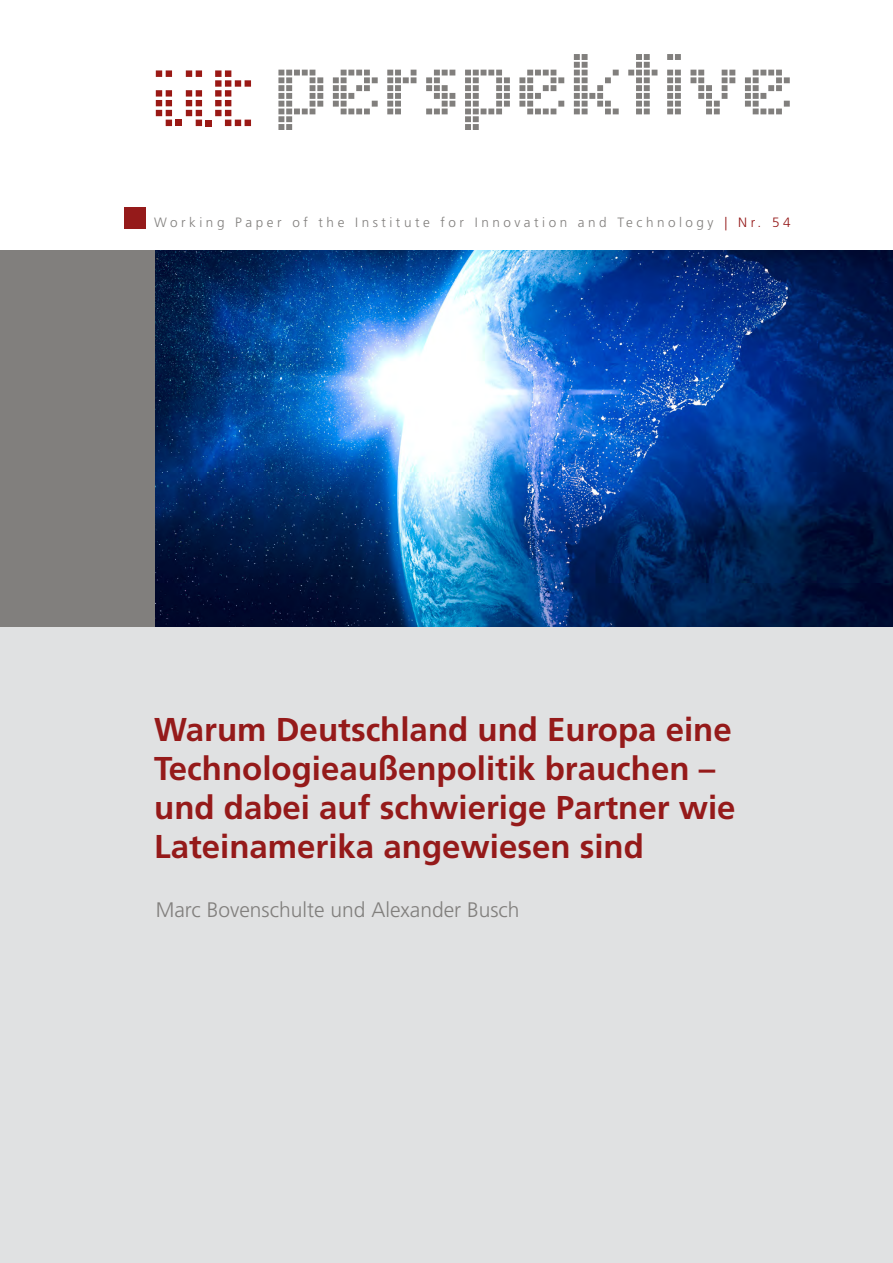
<style>
.page{position:relative;width:893px;height:1263px;background:#fff}
.page>*{position:absolute;margin:0;border:0;box-sizing:border-box;transform-origin:0 0}
.t1{font:700 33px/39px "Frutiger LT Std";color:#951a1a}
.Autoren{font:300 21px "Frutiger LT Std";color:#817f7d}
.t2{font:300 13.5px "Frutiger LT Std";letter-spacing:.26em;color:#817f7d}
.s1{color:#951a1a}
</style>
<div class="page">
<img style="left:155px;top:251px;width:738px;height:376px">
<div style="left:0;top:251px;width:155px;height:376px;background:#817f7d"></div>
<div style="left:124px;top:207px;width:21px;height:22px;background:#951a1a"></div>
<div style="left:0;top:627px;width:893px;height:636px;background:#e0e1e2"></div>
<svg style="left:156px;top:70px;width:95px;height:56px"></svg>
<svg style="left:278px;top:54px;width:512px;height:76px"></svg>
<p class="t2" style="left:154px;top:215px;width:638px">Working Paper of the Institute for Innovation and Technology <span class="s1">| Nr. 54</span></p>
<h1 class="t1" style="left:154px;top:710px;width:583px">Warum Deutschland und Europa eine Technologieaußenpolitik brauchen – und dabei auf schwierige Partner wie Lateinamerika angewiesen sind</h1>
<p class="Autoren" style="left:156px;top:898px;width:365px">Marc Bovenschulte und Alexander Busch</p>
</div>
